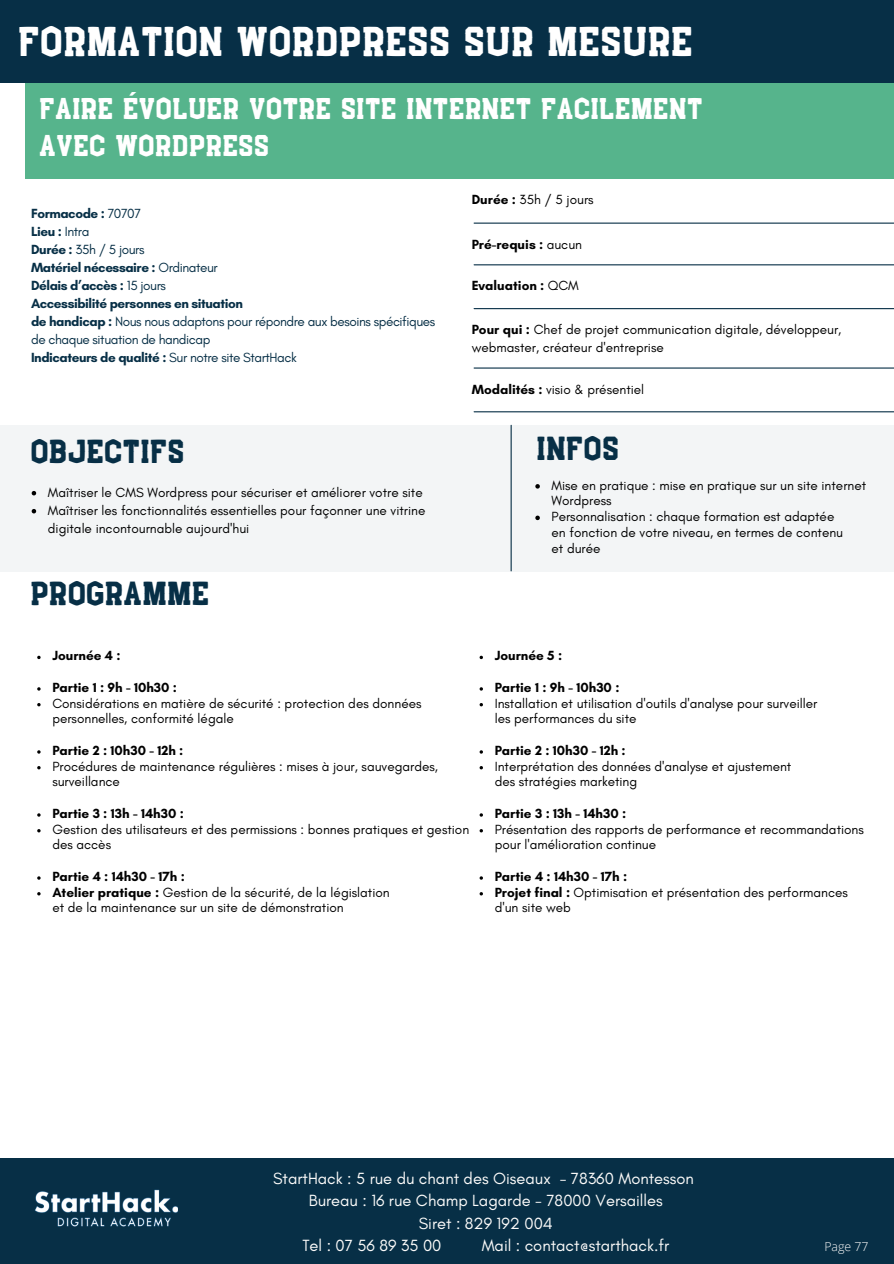
<style>
.page{position:relative;width:894px;height:1264px;background:#fff}
.page>*{position:absolute;margin:0;border:0;box-sizing:border-box;transform-origin:0 0}
.t1{font:37.5px "Boxing";letter-spacing:.05em;color:#fff}
.t2{font:30px "Boxing";letter-spacing:.05em;color:#072f46}
.t3{font:27px/37.2px "Boxing";letter-spacing:.05em;color:#fff}
.t4{font:16.5px "Glacial Indifference";color:#fcfbfa}
.t5{font:13.5px/15.8px "Glacial Indifference";color:#000}
.t6{font:700 13.5px "Glacial Indifference";color:#000}
.t7{font:700 13.5px "Glacial Indifference";letter-spacing:-.03em;color:#072f46}
.t8{font:13.5px/18px "Glacial Indifference";letter-spacing:-.03em;color:#072f46}
.t9{font:300 12.3px "Open Sans";color:#fcfbfa}
.s1{font-weight:400}
.s2{font-weight:700}
</style>
<div class="page">
<div style="left:0;top:425px;width:893px;height:146px;background:#f3f5f6"></div>
<div style="left:25px;top:72px;width:868px;height:107px;background:#56b48c"></div>
<div style="left:0;top:0;width:893px;height:83px;background:#072f46"></div>
<hr style="left:474px;top:411px;width:419px;height:1px;background:#072f46">
<svg style="left:32px;top:491px;width:4px;height:4px"></svg>
<svg style="left:32px;top:509px;width:4px;height:4px"></svg>
<svg style="left:535px;top:484px;width:4px;height:4px"></svg>
<svg style="left:535px;top:515px;width:4px;height:5px"></svg>
<hr style="left:510px;top:425px;width:1px;height:146px;background:#072f46">
<hr style="left:474px;top:222px;width:419px;height:2px;background:#072f46">
<hr style="left:474px;top:264px;width:419px;height:1px;background:#072f46">
<hr style="left:474px;top:308px;width:419px;height:1px;background:#072f46">
<hr style="left:474px;top:367px;width:419px;height:1px;background:#072f46">
<svg style="left:37px;top:655px;width:4px;height:4px"></svg>
<svg style="left:37px;top:687px;width:4px;height:3px"></svg>
<svg style="left:37px;top:703px;width:4px;height:3px"></svg>
<svg style="left:37px;top:750px;width:4px;height:3px"></svg>
<svg style="left:37px;top:766px;width:4px;height:3px"></svg>
<svg style="left:37px;top:813px;width:4px;height:3px"></svg>
<svg style="left:37px;top:829px;width:4px;height:3px"></svg>
<svg style="left:37px;top:892px;width:4px;height:3px"></svg>
<svg style="left:479px;top:655px;width:4px;height:4px"></svg>
<svg style="left:479px;top:703px;width:4px;height:3px"></svg>
<svg style="left:479px;top:766px;width:4px;height:3px"></svg>
<svg style="left:479px;top:829px;width:4px;height:3px"></svg>
<div style="left:0;top:1158px;width:893px;height:105px;background:#072f46"></div>
<img style="left:34px;top:1189px;width:144px;height:38px">
<p class="t1" style="left:19px;top:27px;width:674px">FORMATION WORDPRESS SUR MESURE</p>
<p class="t3" style="left:40px;top:93px;width:663px">FAIRE ÉVOLUER VOTRE SITE INTERNET FACILEMENT<br>AVEC WORDPRESS</p>
<p class="t7" style="left:31px;top:205px;width:111px">Formacode : <span class="s1">70707</span></p>
<p class="t7" style="left:31px;top:223px;width:60px">Lieu : <span class="s1">Intra</span></p>
<p class="t8" style="left:31px;top:240px;width:115px"><span class="s2">Durée :</span> 35h / 5 jours</p>
<p class="t7" style="left:31px;top:259px;width:188px">Matériel nécessaire : <span class="s1">Ordinateur</span></p>
<p class="t7" style="left:31px;top:277px;width:136px">Délais d’accès : <span class="s1">15 jours</span></p>
<p class="t7" style="left:31px;top:295px;width:213px">Accessibilité personnes en situation</p>
<p class="t8" style="left:31px;top:312px;width:405px"><span class="s2">de handicap :</span> Nous nous adaptons pour répondre aux besoins spécifiques de chaque situation de handicap</p>
<h2 class="t7" style="left:31px;top:349px;width:267px">Indicateurs de qualité : <span class="s1">Sur notre site StartHack</span></h2>
<p class="t2" style="left:31px;top:439px;width:154px">OBJECTIFS</p>
<h1 class="t5" style="left:48px;top:484px;width:376px">Maîtriser le CMS Wordpress pour sécuriser et améliorer votre site</h1>
<h3 class="t5" style="left:48px;top:501px;width:379px;line-height:18px">Maîtriser les fonctionnalités essentielles pour façonner une vitrine digitale incontournable aujourd'hui</h3>
<p class="t2" style="left:31px;top:581px;width:179px">PROGRAMME</p>
<p class="t5" style="left:471px;top:192px;width:123px"><span class="s2">Durée :</span> 35h / 5 jours</p>
<p class="t6" style="left:471px;top:236px;width:112px">Pré-requis : <span class="s1">aucun</span></p>
<h2 class="t6" style="left:471px;top:277px;width:109px">Evaluation : <span class="s1">QCM</span></h2>
<p class="t5" style="left:471px;top:321px;width:371px"><span class="s2">Pour qui :</span> Chef de projet communication digitale, développeur,</p>
<h3 class="t5" style="left:471px;top:339px;width:193px">webmaster, créateur d'entreprise</h3>
<p class="t5" style="left:471px;top:381px;width:174px"><span class="s2">Modalités :</span> visio &amp; présentiel</p>
<p class="t2" style="left:537px;top:437px;width:83px">INFOS</p>
<p class="t5" style="left:551px;top:477px;width:316px">Mise en pratique : mise en pratique sur un site internet<br>Wordpress</p>
<p class="t5" style="left:551px;top:508px;width:293px">Personnalisation : chaque formation est adaptée en fonction de votre niveau, en termes de contenu et durée</p>
<p class="t6" style="left:52px;top:647px;width:70px">Journée 4 :</p>
<p class="t6" style="left:52px;top:679px;width:126px">Partie 1 : 9h - 10h30 :</p>
<p class="t5" style="left:52px;top:695px;width:370px">Considérations en matière de sécurité : protection des données personnelles, conformité légale</p>
<p class="t6" style="left:52px;top:742px;width:132px">Partie 2 : 10h30 - 12h :</p>
<p class="t5" style="left:52px;top:758px;width:387px">Procédures de maintenance régulières : mises à jour, sauvegardes, surveillance</p>
<p class="t6" style="left:52px;top:805px;width:133px">Partie 3 : 13h - 14h30 :</p>
<p class="t5" style="left:52px;top:821px;width:418px">Gestion des utilisateurs et des permissions : bonnes pratiques et gestion des accès</p>
<p class="t6" style="left:52px;top:868px;width:134px">Partie 4 : 14h30 - 17h :</p>
<p class="t5" style="left:52px;top:884px;width:339px"><span class="s2">Atelier pratique :</span> Gestion de la sécurité, de la législation et de la maintenance sur un site de démonstration</p>
<p class="t6" style="left:494px;top:647px;width:69px">Journée 5 :</p>
<p class="t6" style="left:494px;top:679px;width:126px">Partie 1 : 9h - 10h30 :</p>
<p class="t5" style="left:494px;top:695px;width:324px">Installation et utilisation d'outils d'analyse pour surveiller les performances du site</p>
<p class="t6" style="left:494px;top:742px;width:132px">Partie 2 : 10h30 - 12h :</p>
<p class="t5" style="left:494px;top:758px;width:298px">Interprétation des données d'analyse et ajustement des stratégies marketing</p>
<p class="t6" style="left:494px;top:805px;width:133px">Partie 3 : 13h - 14h30 :</p>
<p class="t5" style="left:494px;top:821px;width:370px">Présentation des rapports de performance et recommandations pour l'amélioration continue</p>
<p class="t6" style="left:494px;top:868px;width:134px">Partie 4 : 14h30 - 17h :</p>
<p class="t5" style="left:494px;top:884px;width:354px"><span class="s2">Projet final :</span> Optimisation et présentation des performances d'un site web</p>
<p class="t4" style="left:273px;top:1167px;width:422px">StartHack : 5 rue du chant des Oiseaux - 78360 Montesson</p>
<p class="t4" style="left:309px;top:1190px;width:355px">Bureau : 16 rue Champ Lagarde - 78000 Versailles</p>
<p class="t4" style="left:418px;top:1212px;width:136px">Siret : 829 192 004</p>
<p class="t4" style="left:302px;top:1235px;width:141px">Tel : 07 56 89 35 00</p>
<p class="t4" style="left:481px;top:1235px;width:189px">Mail : contact@starthack.fr</p>
<h4 class="t9" style="left:824px;top:1238px;width:46px">Page 34</h4>
<p class="t9" style="left:854px;top:1238px;width:16px">23</p>
<p class="t9" style="left:854px;top:1238px;width:16px">12</p>
<p class="t9" style="left:854px;top:1238px;width:16px">75</p>
<p class="t9" style="left:861px;top:1238px;width:9px">7</p>
<p class="t9" style="left:861px;top:1238px;width:9px">1</p>
</div>
